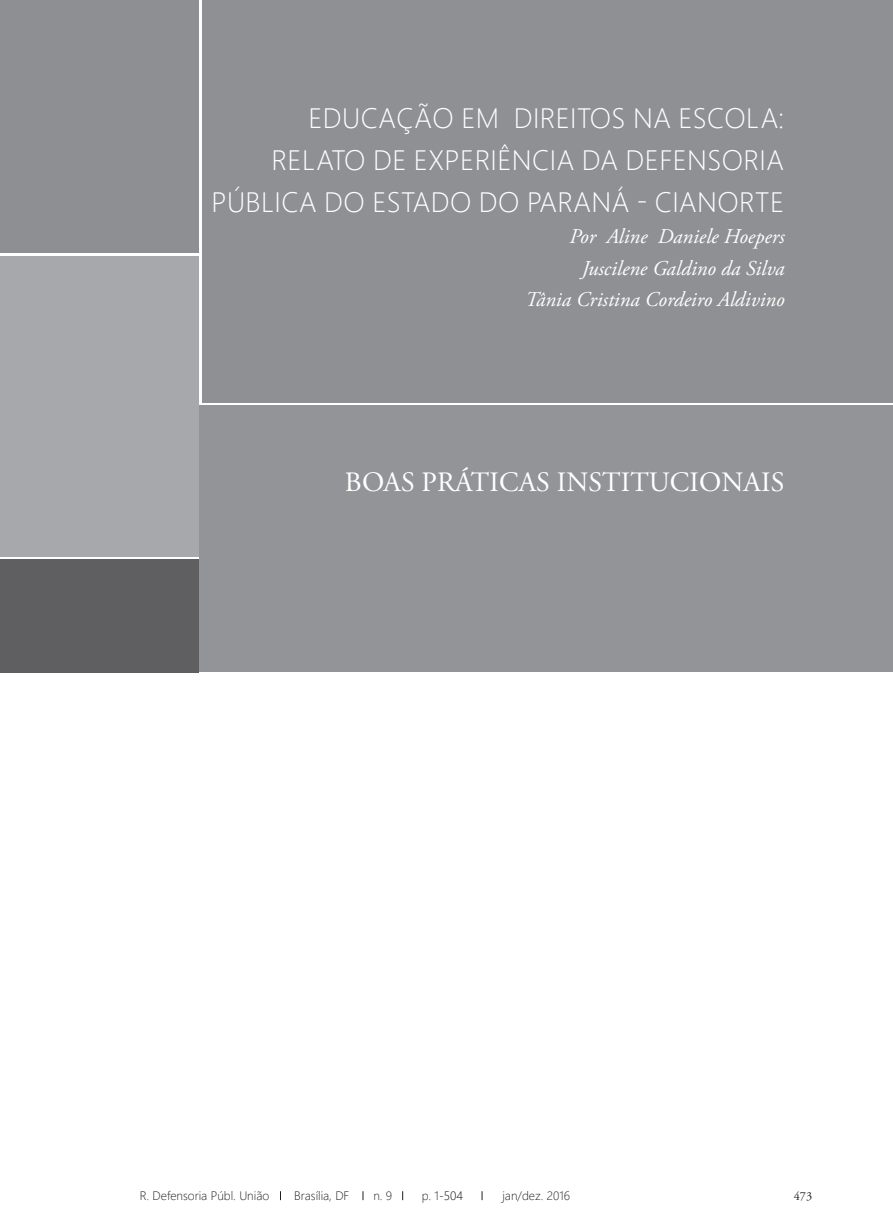
<style>
.page{position:relative;width:893px;height:1221px;background:#fff}
.page>*{position:absolute;margin:0;border:0;box-sizing:border-box;transform-origin:0 0}
.Titulo_artigo_capa{font:28px/42px "Webly Sleek UI Light";letter-spacing:.015em;color:#fff;text-align:right}
.Titulo_artigo_capa-2{font:28px "Adobe Garamond Pro";letter-spacing:.005em;color:#fff}
.Titulo_artigo_capa-3{font:italic 21px/31.5px "Adobe Garamond Pro";color:#fff;text-align:right}
.t1{font:12.25px "Webly Sleek UI Light";color:#231f20}
.citacao{font:12.25px "Adobe Garamond Pro";color:#231f20}
.s1{color:#050607}
</style>
<div class="page">
<div style="left:0;top:0;width:198px;height:252px;background:#8d8f92"></div>
<div style="left:0;top:256px;width:198px;height:300px;background:#a7a8ac"></div>
<div style="left:0;top:559px;width:198px;height:114px;background:#5f5f62"></div>
<div style="left:203px;top:0;width:690px;height:402px;background:#8e9093"></div>
<div style="left:199px;top:405px;width:694px;height:267px;background:#929497"></div>
<p class="Titulo_artigo_capa" style="left:211px;top:96px;width:574px">EDUCAÇÃO EM DIREITOS NA ESCOLA:<br>RELATO DE EXPERIÊNCIA DA DEFENSORIA<br>PÚBLICA DO ESTADO DO PARANÁ - CIANORTE</p>
<p class="Titulo_artigo_capa-3" style="left:525px;top:221px;width:261px">Por Aline Daniele Hoepers<br>Juscilene Galdino da Silva<br>Tânia Cristina Cordeiro Aldivino</p>
<p class="Titulo_artigo_capa-2" style="left:345px;top:465px;width:441px">BOAS PRÁTICAS INSTITUCIONAIS</p>
<p class="t1" style="left:140px;top:1186px;width:131px">R. Defensoria Públ. União</p>
<p class="t1" style="left:294px;top:1186px;width:57px">Brasília, DF</p>
<p class="t1" style="left:373px;top:1186px;width:20px">n. 9</p>
<p class="t1" style="left:422px;top:1186px;width:43px">p. 1-<span class="s1">504</span></p>
<p class="t1" style="left:502px;top:1186px;width:69px">jan/dez. 2016</p>
<p class="citacao" style="left:794px;top:1188px;width:20px">473</p>
</div>
